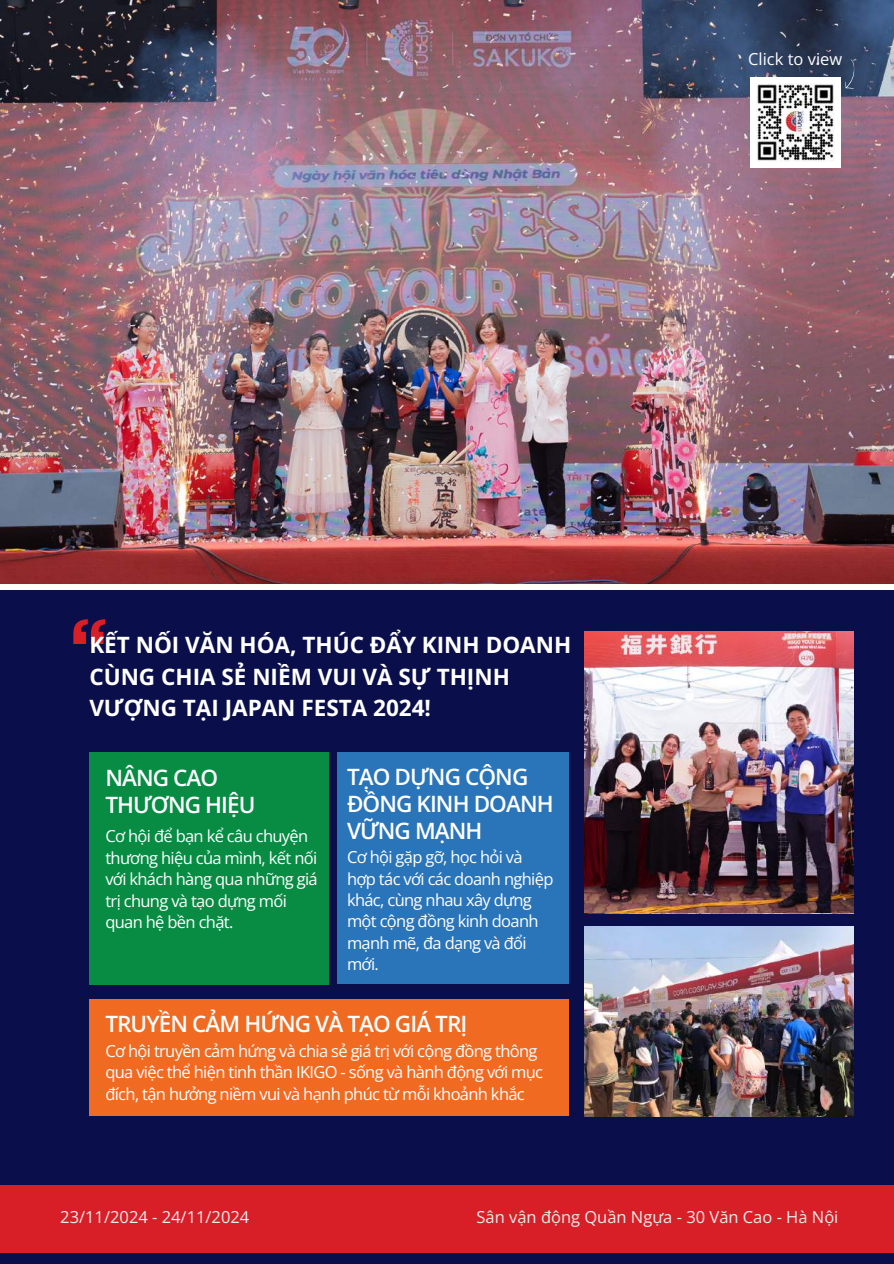
<style>
.page{position:relative;width:894px;height:1264px;background:#fff}
.page>*{position:absolute;margin:0;border:0;box-sizing:border-box;transform-origin:0 0}
.t1{font:700 22.5px/31.5px "Open Sans";color:#fff}
.t2{font:600 22.5px/27px "Open Sans";letter-spacing:-.04em;color:#fff}
.t3{font:16.5px/21.3px "Open Sans";letter-spacing:-.04em;color:#fff}
.t4{font:16.5px "Open Sans";color:#eee}
.t5{font:16.5px "Open Sans";color:#fff}
</style>
<div class="page">
<div style="left:0;top:0;width:893px;height:1263px;background:#0a0f4b"></div>
<img style="left:0;top:0;width:893px;height:584px">
<div style="left:0;top:584px;width:893px;height:5px;background:#fff"></div>
<div style="left:0;top:1184px;width:893px;height:68px;background:#d81f28"></div>
<svg style="left:73px;top:619px;width:32px;height:25px"></svg>
<div style="left:89px;top:752px;width:239px;height:232px;background:#088c44"></div>
<div style="left:337px;top:752px;width:231px;height:231px;background:#2a74b9"></div>
<div style="left:89px;top:999px;width:479px;height:116px;background:#f06a22"></div>
<img style="left:584px;top:926px;width:269px;height:189px">
<img style="left:584px;top:631px;width:269px;height:281px">
<img style="left:750px;top:77px;width:90px;height:90px">
<svg style="left:844px;top:59px;width:10px;height:30px"></svg>
<p class="t5" style="left:748px;top:47px;width:96px">Click to view</p>
<h1 class="t1" style="left:89px;top:628px;width:483px">KẾT NỐI VĂN HÓA, THÚC ĐẨY KINH DOANH<br>CÙNG CHIA SẺ NIỀM VUI VÀ SỰ THỊNH<br>VƯỢNG TẠI JAPAN FESTA 2024!</h1>
<h1 class="t2" style="left:105px;top:763px;width:152px">NÂNG CAO<br>THƯƠNG HIỆU</h1>
<h1 class="t2" style="left:347px;top:762px;width:208px">TẠO DỰNG CỘNG<br>ĐỒNG KINH DOANH</h1>
<p class="t3" style="left:105px;top:825px;width:204px">Cơ hội để bạn kể câu chuyện</p>
<h1 class="t2" style="left:347px;top:816px;width:137px">VỮNG MẠNH</h1>
<p class="t3" style="left:105px;top:846px;width:214px">thương hiệu của mình, kết nối với khách hàng qua những giá trị chung và tạo dựng mối quan hệ bền chặt.</p>
<p class="t3" style="left:347px;top:846px;width:208px">Cơ hội gặp gỡ, học hỏi và hợp tác với các doanh nghiệp khác, cùng nhau xây dựng một cộng đồng kinh doanh mạnh mẽ, đa dạng và đổi mới.</p>
<h1 class="t2" style="left:105px;top:1009px;width:363px">TRUYỀN CẢM HỨNG VÀ TẠO GIÁ TRỊ</h1>
<p class="t3" style="left:105px;top:1039px;width:439px">Cơ hội truyền cảm hứng và chia sẻ giá trị với cộng đồng thông qua việc thể hiện tinh thần IKIGO - sống và hành động với mục đích, tận hưởng niềm vui và hạnh phúc từ mỗi khoảnh khắc</p>
<p class="t4" style="left:60px;top:1204px;width:190px">23/11/2024 - 24/11/2024</p>
<p class="t4" style="left:476px;top:1204px;width:363px">Sân vận động Quần Ngựa - 30 Văn Cao - Hà Nội</p>
</div>
